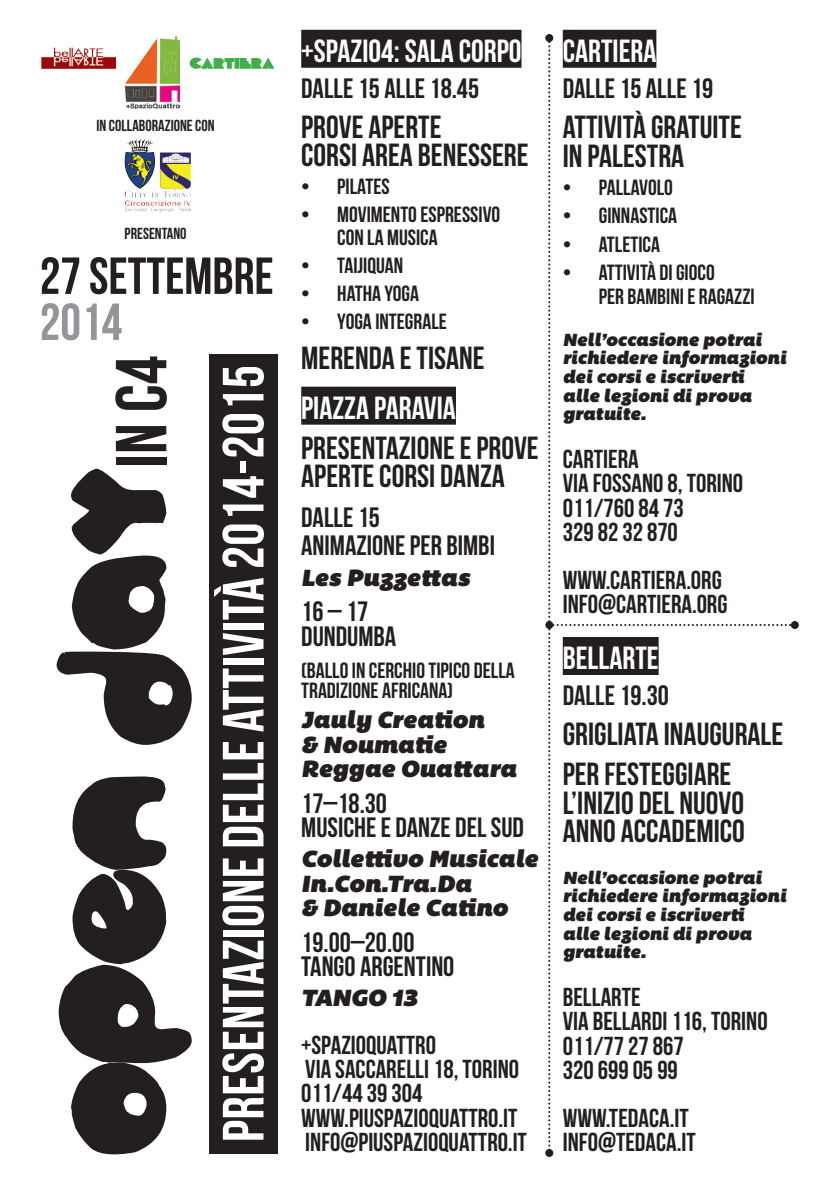
<style>
.page{position:relative;width:840px;height:1191px;background:#fff}
.page>*{position:absolute;margin:0;border:0;box-sizing:border-box;transform-origin:0 0}
.t1{font:130px "bubbletea";color:#231f20}
.t2{font:72px "Bebas Neue";color:#231f20}
.t3{font:58px "Bebas Neue";letter-spacing:.01em;color:#fff}
.t4{font:52px "Bebas Neue";color:#231f20}
.t5{font:52px "Bebas Neue";color:#939598}
.t6{font:32px/28.6px "Bebas Neue";color:#231f20}
.t7{font:32px "Bebas Neue";color:#fff}
.t8{font:28px/24.4px "Bebas Neue";color:#231f20}
.t9{font:26px/24.6px "Bebas Neue";color:#231f20}
.t10{font:italic 24px/24.4px "Bemio";color:#231f20}
.t11{font:22px/24.6px "Bebas Neue";color:#231f20}
.t12{font:italic 18px/18.6px "Bemio";color:#231f20}
.t13{font:16px "Bebas Neue";color:#231f20}
</style>
<div class="page">
<svg style="left:124px;top:139px;width:67px;height:74px"></svg>
<div style="left:562px;top:30px;width:94px;height:38px;background:#231f20"></div>
<div style="left:301px;top:30px;width:220px;height:38px;background:#231f20"></div>
<div style="left:301px;top:387px;width:154px;height:38px;background:#231f20"></div>
<div style="left:545px;top:34px;width:8px;height:8px;background:#231f20;border-radius:50%"></div>
<div style="left:545px;top:1149px;width:8px;height:8px;background:#231f20;border-radius:50%"></div>
<svg style="left:548px;top:37px;width:242px;height:1117px"></svg>
<div style="left:545px;top:621px;width:8px;height:8px;background:#231f20;border-radius:50%"></div>
<div style="left:790px;top:621px;width:8px;height:8px;background:#231f20;border-radius:50%"></div>
<div style="left:209px;top:354px;width:68px;height:799px;background:#231f20"></div>
<svg style="left:41px;top:39px;width:234px;height:69px"></svg>
<img style="left:125px;top:36px;width:54px;height:73px">
<p class="t13" style="left:97px;top:117px;width:119px">IN COLLABORAZIONE CON</p>
<p class="t13" style="left:125px;top:225px;width:63px">PRESENTANO</p>
<h3 class="t4" style="left:40px;top:247px;width:235px">27 SETTEMBRE</h3>
<h3 class="t5" style="left:40px;top:293px;width:84px">2014</h3>
<h3 class="t3" style="left:211px;top:1142px;width:778px;rotate:-90deg">PRESENTAZIONE DELLE ATTIVITÀ 2014-2015</h3>
<h2 class="t2" style="left:101px;top:468px;width:113px;rotate:-90deg">IN C4</h2>
<h1 class="t1" style="left:57px;top:1153px;width:687px;rotate:-90deg">open day</h1>
<p class="t7" style="left:301px;top:33px;width:221px">±SPAZIO4: SALA CORPO</p>
<p class="t8" style="left:301px;top:76px;width:179px">DALLE 15 ALLE 18.45</p>
<p class="t6" style="left:301px;top:112px;width:229px">PROVE APERTE<br>CORSI AREA BENESSERE</p>
<p class="t11" style="left:301px;top:174px;width:90px">• PILATES</p>
<p class="t11" style="left:337px;top:203px;width:164px;line-height:22.4px;text-indent:-36px">• MOVIMENTO ESPRESSIVO<br>CON LA MUSICA</p>
<p class="t11" style="left:301px;top:253px;width:103px">• TAIJIQUAN</p>
<p class="t11" style="left:301px;top:281px;width:119px">• HATHA YOGA</p>
<p class="t11" style="left:301px;top:309px;width:147px">• YOGA INTEGRALE</p>
<p class="t6" style="left:301px;top:343px;width:185px">MERENDA E TISANE</p>
<p class="t7" style="left:301px;top:390px;width:156px">PIAZZA PARAVIA</p>
<p class="t6" style="left:301px;top:433px;width:239px">PRESENTAZIONE E PROVE<br>APERTE CORSI DANZA</p>
<p class="t8" style="left:301px;top:503px;width:195px;line-height:28.4px">DALLE 15<br>ANIMAZIONE PER BIMBI</p>
<p class="t10" style="left:301px;top:565px;width:170px">Les Puzzettas</p>
<p class="t8" style="left:301px;top:599px;width:97px">16 – 17<br>DUNDUMBA</p>
<p class="t11" style="left:301px;top:659px;width:215px;line-height:20.4px">(BALLO IN CERCHIO TIPICO DELLA<br>TRADIZIONE AFRICANA)</p>
<p class="t10" style="left:301px;top:707px;width:216px">Jauly Creation<br>&amp; Noumatie<br>Reggae Ouattara</p>
<p class="t8" style="left:301px;top:790px;width:224px">17–18.30<br>MUSICHE E DANZE DEL SUD</p>
<p class="t10" style="left:301px;top:846px;width:238px">Collettivo Musicale<br>In.Con.Tra.Da<br>&amp; Daniele Catino</p>
<p class="t8" style="left:301px;top:930px;width:154px">19.00–20.00<br>TANGO ARGENTINO</p>
<p class="t10" style="left:301px;top:985px;width:117px">TANGO 13</p>
<p class="t9" style="left:301px;top:1032px;width:219px">±SPAZIOQUATTRO<br>VIA SACCARELLI 18, TORINO<br>011/44 39 304<br>WWW.PIUSPAZIOQUATTRO.IT</p>
<p class="t9" style="left:305px;top:1129px;width:223px">INFO@PIUSPAZIOQUATTRO.IT</p>
<p class="t7" style="left:562px;top:33px;width:95px">CARTIERA</p>
<p class="t8" style="left:562px;top:76px;width:152px">DALLE 15 ALLE 19</p>
<p class="t6" style="left:562px;top:112px;width:180px">ATTIVITÀ GRATUITE<br>IN PALESTRA</p>
<p class="t11" style="left:562px;top:175px;width:112px">• PALLAVOLO</p>
<p class="t11" style="left:562px;top:203px;width:116px">• GINNASTICA</p>
<p class="t11" style="left:562px;top:231px;width:99px">• ATLETICA</p>
<p class="t11" style="left:598px;top:260px;width:157px;text-indent:-36px">• ATTIVITÀ DI GIOCO<br>PER BAMBINI E RAGAZZI</p>
<p class="t12" style="left:562px;top:330px;width:225px">Nell’occasione potrai richiedere informazioni dei corsi e iscriverti<br>alle lezioni di prova gratuite.</p>
<p class="t9" style="left:562px;top:446px;width:182px">CARTIERA<br>VIA FOSSANO 8, TORINO<br>011/760 84 73<br>329 82 32 870</p>
<p class="t9" style="left:562px;top:567px;width:166px">WWW.CARTIERA.ORG<br>INFO@CARTIERA.ORG</p>
<p class="t7" style="left:562px;top:640px;width:97px">BELLARTE</p>
<p class="t8" style="left:562px;top:683px;width:108px">DALLE 19.30</p>
<p class="t6" style="left:562px;top:714px;width:222px;line-height:40px">GRIGLIATA INAUGURALE<br>PER FESTEGGIARE</p>
<p class="t6" style="left:562px;top:788px;width:183px">L’INIZIO DEL NUOVO<br>ANNO ACCADEMICO</p>
<p class="t12" style="left:562px;top:868px;width:225px">Nell’occasione potrai richiedere informazioni dei corsi e iscriverti<br>alle lezioni di prova gratuite.</p>
<p class="t9" style="left:562px;top:984px;width:206px">BELLARTE<br>VIA BELLARDI 116, TORINO<br>011/77 27 867<br>320 699 05 99</p>
<p class="t9" style="left:562px;top:1105px;width:135px">WWW.TEDACA.IT<br>INFO@TEDACA.IT</p>
</div>
